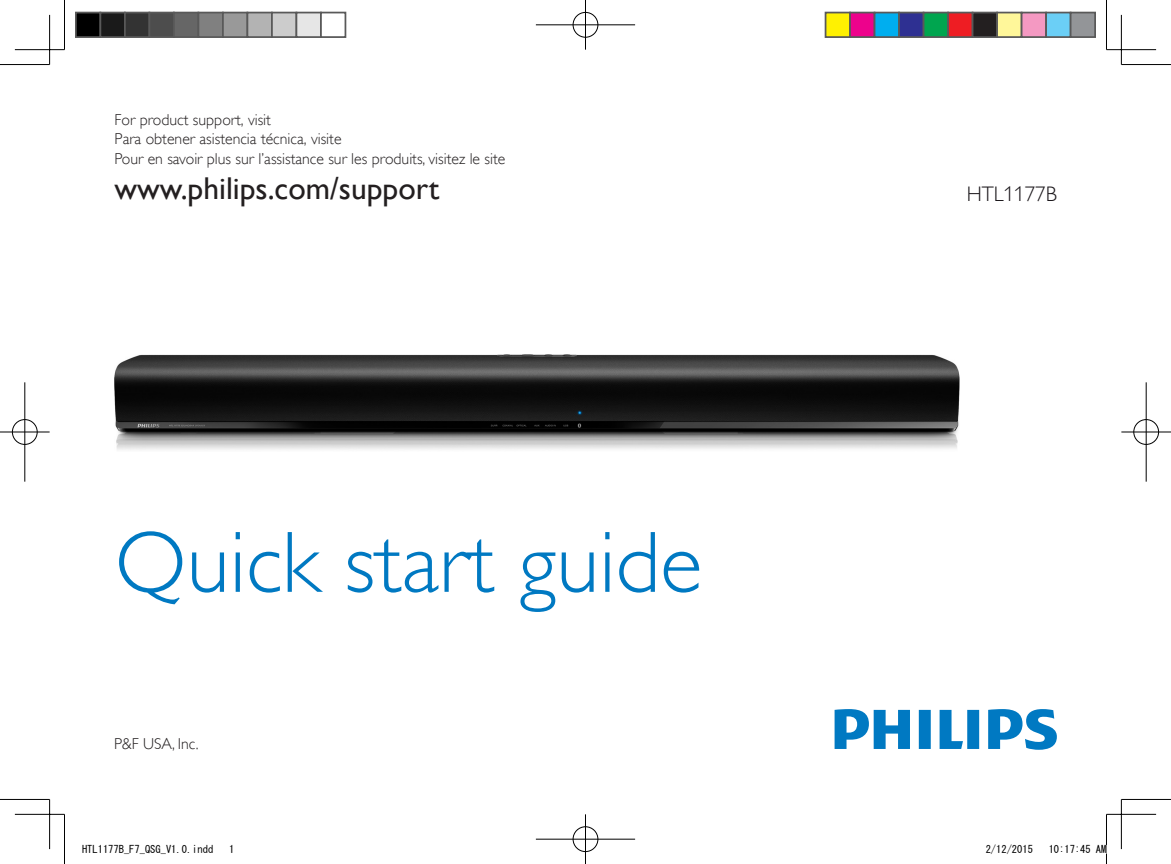
<style>
.page{position:relative;width:1171px;height:864px;background:#fff}
.page>*{position:absolute;margin:0;border:0;box-sizing:border-box;transform-origin:0 0}
.QuickStart_Guide_oth{font:87.5px "Gill Sans Alt One WGL Light";color:#0079c2}
.base_paragraph_align{font:31.5px "Gill Sans Alt One WGL";color:#231f20}
.t1{font:21px "Gill Sans Alt One WGL Light";color:#1a161a}
.t2{font:15.75px/19.2px "Gill Sans Alt One WGL Light";color:#231f20}
.t3{font:10.5px "MS Gothic";color:#000}
</style>
<div class="page">
<svg style="left:834px;top:709px;width:223px;height:40px"></svg>
<img style="left:115px;top:354px;width:845px;height:96px">
<hr style="left:0;top:64px;width:50px;height:1px;background:#000">
<hr style="left:1121px;top:64px;width:50px;height:1px;background:#000">
<hr style="left:0;top:798px;width:50px;height:1px;background:#000">
<hr style="left:1121px;top:798px;width:50px;height:1px;background:#000">
<hr style="left:64px;top:0;width:1px;height:50px;background:#000">
<hr style="left:64px;top:814px;width:1px;height:49px;background:#000">
<hr style="left:1106px;top:0;width:1px;height:50px;background:#000">
<hr style="left:1106px;top:814px;width:1px;height:49px;background:#000">
<hr style="left:15px;top:49px;width:49px;height:1px;background:#000">
<hr style="left:1106px;top:49px;width:50px;height:1px;background:#000">
<hr style="left:15px;top:813px;width:49px;height:1px;background:#000">
<hr style="left:1106px;top:813px;width:50px;height:1px;background:#000">
<hr style="left:49px;top:15px;width:1px;height:49px;background:#000">
<hr style="left:49px;top:799px;width:1px;height:49px;background:#000">
<hr style="left:1121px;top:15px;width:1px;height:49px;background:#000">
<hr style="left:1121px;top:799px;width:1px;height:49px;background:#000">
<div style="left:572px;top:11px;width:27px;height:27px;border:2px solid #fff;border-radius:50%"></div>
<hr style="left:536px;top:24px;width:99px;height:2px;background:#fff">
<hr style="left:584px;top:0;width:3px;height:50px;background:#fff">
<div style="left:573px;top:12px;width:25px;height:25px;border:1px solid #000;border-radius:50%"></div>
<hr style="left:536px;top:25px;width:99px;height:1px;background:#000">
<hr style="left:585px;top:0;width:1px;height:50px;background:#000">
<div style="left:572px;top:825px;width:27px;height:27px;border:2px solid #fff;border-radius:50%"></div>
<hr style="left:536px;top:837px;width:99px;height:3px;background:#fff">
<hr style="left:584px;top:814px;width:3px;height:49px;background:#fff">
<div style="left:573px;top:826px;width:25px;height:25px;border:1px solid #000;border-radius:50%"></div>
<hr style="left:536px;top:838px;width:99px;height:1px;background:#000">
<hr style="left:585px;top:814px;width:1px;height:49px;background:#000">
<div style="left:11px;top:418px;width:27px;height:27px;border:2px solid #fff;border-radius:50%"></div>
<hr style="left:0;top:430px;width:50px;height:3px;background:#fff">
<hr style="left:24px;top:382px;width:2px;height:99px;background:#fff">
<div style="left:12px;top:419px;width:25px;height:25px;border:1px solid #000;border-radius:50%"></div>
<hr style="left:0;top:431px;width:50px;height:1px;background:#000">
<hr style="left:25px;top:382px;width:1px;height:99px;background:#000">
<div style="left:1132px;top:418px;width:28px;height:27px;border:2px solid #fff;border-radius:50%"></div>
<hr style="left:1121px;top:430px;width:50px;height:3px;background:#fff">
<hr style="left:1145px;top:382px;width:2px;height:99px;background:#fff">
<div style="left:1133px;top:419px;width:26px;height:25px;border:1px solid #000;border-radius:50%"></div>
<hr style="left:1121px;top:431px;width:50px;height:1px;background:#000">
<hr style="left:1146px;top:382px;width:1px;height:99px;background:#000">
<div style="left:76px;top:13px;width:24px;height:24px;background:#000"></div>
<div style="left:75px;top:12px;width:26px;height:26px;border:2px solid #595959"></div>
<div style="left:100px;top:13px;width:25px;height:24px;background:#1a1a1a"></div>
<div style="left:99px;top:12px;width:27px;height:26px;border:2px solid #595959"></div>
<div style="left:125px;top:13px;width:24px;height:24px;background:#333"></div>
<div style="left:124px;top:12px;width:26px;height:26px;border:2px solid #595959"></div>
<div style="left:149px;top:13px;width:25px;height:24px;background:#4d4d4d"></div>
<div style="left:148px;top:12px;width:27px;height:26px;border:2px solid #595959"></div>
<div style="left:174px;top:13px;width:24px;height:24px;background:#666"></div>
<div style="left:173px;top:12px;width:26px;height:26px;border:2px solid #595959"></div>
<div style="left:198px;top:13px;width:25px;height:24px;background:#808080"></div>
<div style="left:197px;top:12px;width:27px;height:26px;border:2px solid #595959"></div>
<div style="left:223px;top:13px;width:24px;height:24px;background:#999"></div>
<div style="left:222px;top:12px;width:26px;height:26px;border:2px solid #595959"></div>
<div style="left:247px;top:13px;width:25px;height:24px;background:#b3b3b3"></div>
<div style="left:246px;top:12px;width:27px;height:26px;border:2px solid #595959"></div>
<div style="left:272px;top:13px;width:24px;height:24px;background:#ccc"></div>
<div style="left:271px;top:12px;width:26px;height:26px;border:2px solid #595959"></div>
<div style="left:296px;top:13px;width:25px;height:24px;background:#e6e6e6"></div>
<div style="left:295px;top:12px;width:27px;height:26px;border:2px solid #595959"></div>
<div style="left:320px;top:12px;width:26px;height:26px;border:2px solid #595959"></div>
<div style="left:825px;top:13px;width:25px;height:24px;background:#fff101"></div>
<div style="left:824px;top:12px;width:27px;height:26px;border:2px solid #595959"></div>
<div style="left:850px;top:13px;width:24px;height:24px;background:#ed028c"></div>
<div style="left:849px;top:12px;width:26px;height:26px;border:2px solid #595959"></div>
<div style="left:874px;top:13px;width:25px;height:24px;background:#00aeef"></div>
<div style="left:873px;top:12px;width:27px;height:26px;border:2px solid #595959"></div>
<div style="left:899px;top:13px;width:24px;height:24px;background:#2e3092"></div>
<div style="left:898px;top:12px;width:26px;height:26px;border:2px solid #595959"></div>
<div style="left:923px;top:13px;width:25px;height:24px;background:#00a54f"></div>
<div style="left:922px;top:12px;width:27px;height:26px;border:2px solid #595959"></div>
<div style="left:948px;top:13px;width:24px;height:24px;background:#ee1d23"></div>
<div style="left:947px;top:12px;width:26px;height:26px;border:2px solid #595959"></div>
<div style="left:972px;top:13px;width:25px;height:24px;background:#231f20"></div>
<div style="left:971px;top:12px;width:27px;height:26px;border:2px solid #595959"></div>
<div style="left:997px;top:13px;width:24px;height:24px;background:#fff79a"></div>
<div style="left:996px;top:12px;width:26px;height:26px;border:2px solid #595959"></div>
<div style="left:1021px;top:13px;width:25px;height:24px;background:#f499c2"></div>
<div style="left:1020px;top:12px;width:27px;height:26px;border:2px solid #595959"></div>
<div style="left:1046px;top:13px;width:24px;height:24px;background:#6bcff6"></div>
<div style="left:1045px;top:12px;width:26px;height:26px;border:2px solid #595959"></div>
<div style="left:1070px;top:13px;width:25px;height:24px;background:#939598"></div>
<div style="left:1069px;top:12px;width:27px;height:26px;border:2px solid #595959"></div>
<p class="t2" style="left:115px;top:110px;width:392px">For product support, visit<br>Para obtener asistencia técnica, visite<br>Pour en savoir plus sur l’assistance sur les produits, visitez le site</p>
<p class="base_paragraph_align" style="left:115px;top:167px;width:326px">www.philips.com/support</p>
<p class="QuickStart_Guide_oth" style="left:115px;top:505px;width:589px">Quick start guide</p>
<p class="t2" style="left:114px;top:734px;width:86px">P&amp;F USA, Inc.</p>
<p class="t1" style="left:966px;top:180px;width:92px">HTL1177B</p>
<p class="t3" style="left:82px;top:844px;width:133px">HTL1177B_F7_QSG_V1.0.indd</p>
<p class="t3" style="left:229px;top:844px;width:7px">1</p>
<p class="t3" style="left:985px;top:844px;width:49px">2/12/2015</p>
<p class="t3" style="left:1048px;top:844px;width:59px">10:17:45 AM</p>
</div>
